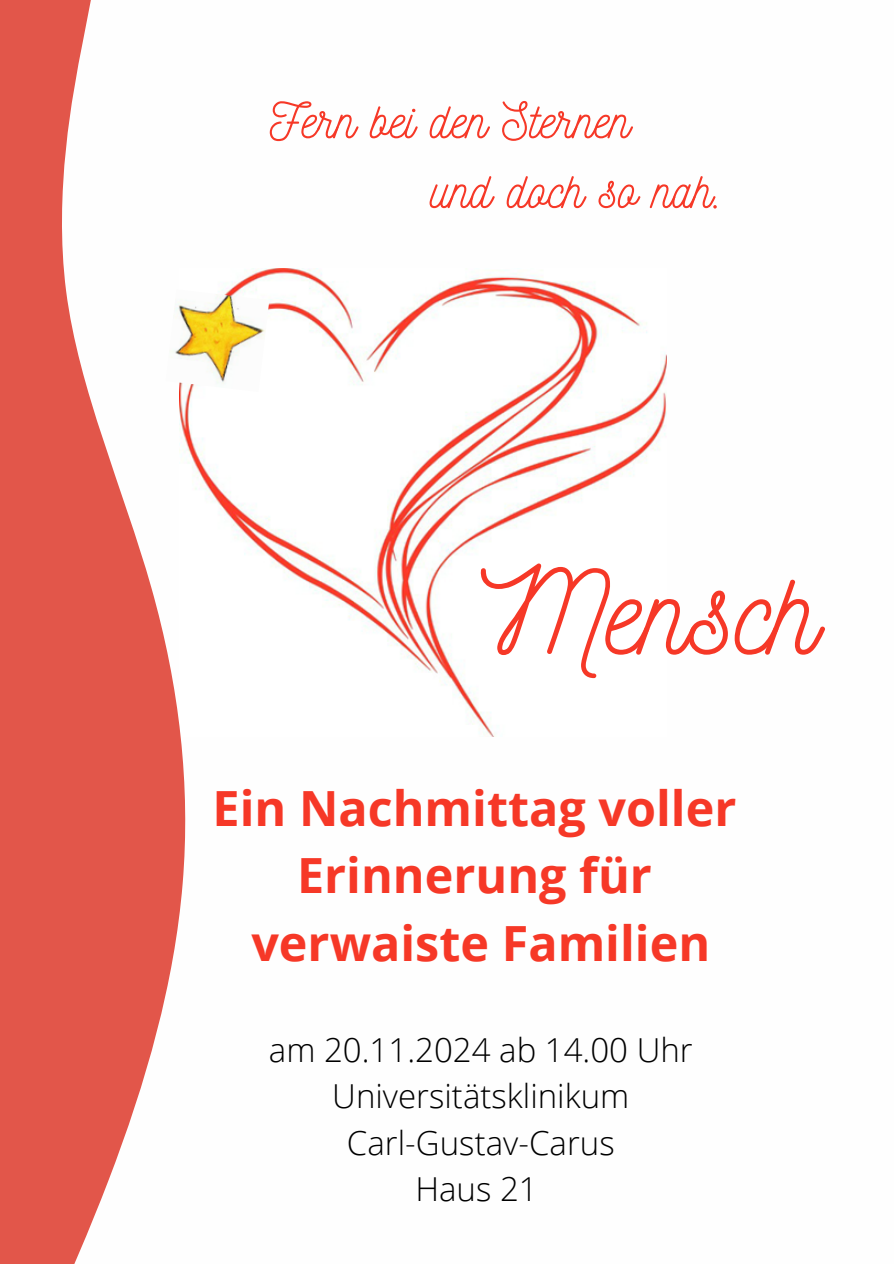
<style>
.page{position:relative;width:894px;height:1264px;background:#fff}
.page>*{position:absolute;margin:0;border:0;box-sizing:border-box;transform-origin:0 0}
.t1{font:117.15px "Nickainley";color:#f63827}
.t2{font:49.95px/69.8px "Nickainley";color:#f63827}
.t3{font:700 48.45px/67.2px "Open Sans";color:#f63827;text-align:center}
.t4{font:300 33px "Open Sans";color:#000}
</style>
<div class="page">
<img style="left:191px;top:269px;width:475px;height:467px">
<svg style="left:0;top:0;width:191px;height:1263px;fill:#e2564a"></svg>
<img style="left:166px;top:289px;width:103px;height:103px">
<p class="t2" style="left:430px;top:83px;width:296px;text-indent:-160px">Fern bei den Sternen<br>und doch so nah.</p>
<p class="t1" style="left:480px;top:537px;width:339px">Mensch</p>
<p class="t3" style="left:212px;top:774px;width:525px">Ein Nachmittag voller<br>Erinnerung für verwaiste Familien</p>
<h1 class="t4" style="left:269px;top:1027px;width:425px">am 20.11.2024 ab 14.00 Uhr</h1>
<h2 class="t4" style="left:332px;top:1073px;width:298px">Universitätsklinikum</h2>
<p class="t4" style="left:347px;top:1119px;width:269px">Carl-Gustav-Carus</p>
<p class="t4" style="left:415px;top:1165px;width:124px">Haus 21</p>
</div>
